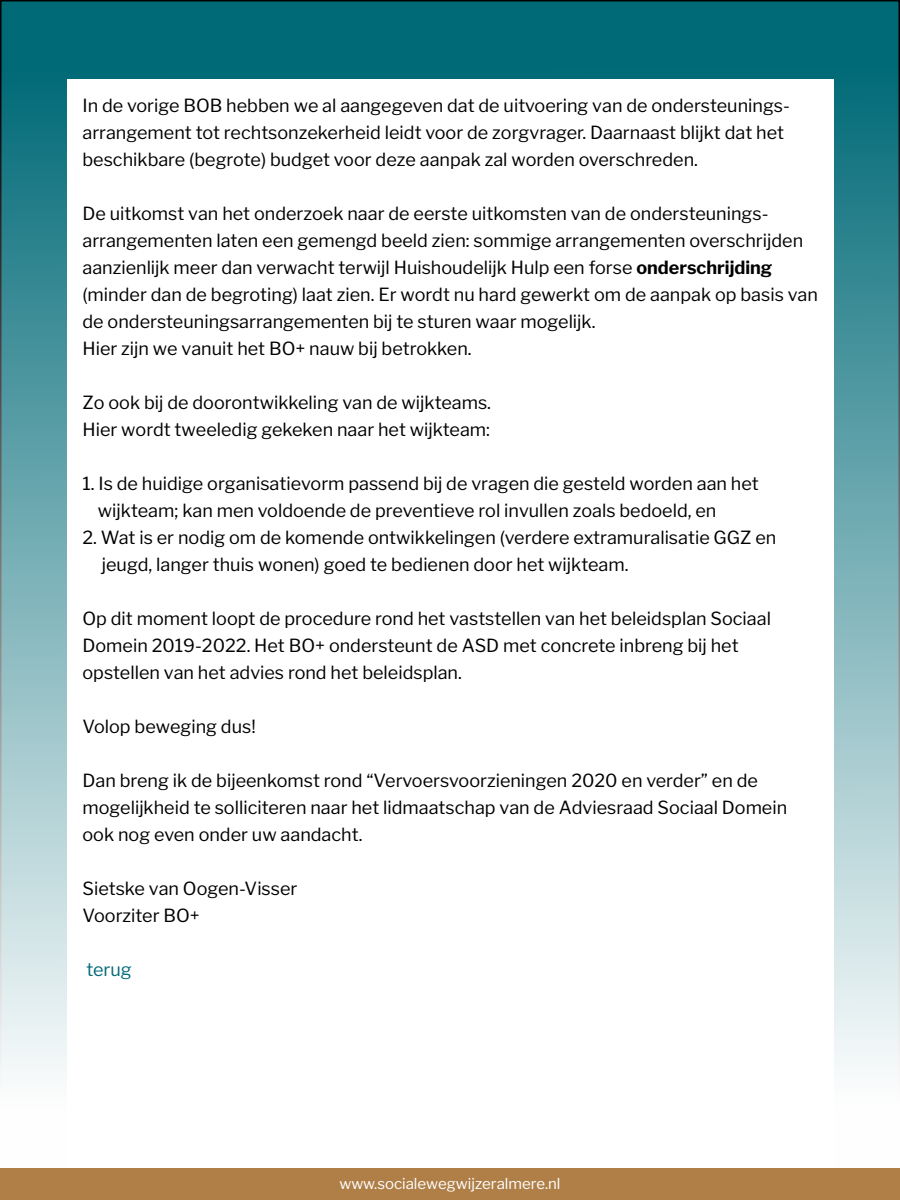
<style>
.page{position:relative;width:900px;height:1200px;background:#fff}
.page>*{position:absolute;margin:0;border:0;box-sizing:border-box;transform-origin:0 0}
.t1{font:18px/27px "Libre Franklin";color:#000}
.t2{font:18px "Libre Franklin";color:#006a77}
.t3{font:15px "Libre Franklin";color:#fff}
.s1{font-weight:700}
</style>
<div class="page">
<div style="left:1px;top:1px;width:898px;height:1198px;background:linear-gradient(to bottom,#006572,#fff)"></div>
<div style="left:0;top:1168px;width:900px;height:32px;background:#b07f48"></div>
<div style="left:68px;top:80px;width:766px;height:1088px;background:#fff"></div>
<p class="t1" style="left:82px;top:92px;width:709px">In de vorige BOB hebben we al aangegeven dat de uitvoering van de ondersteunings&shy;arrangement tot rechtsonzekerheid leidt voor de zorgvrager. Daarnaast blijkt dat het beschikbare (begrote) budget voor deze aanpak zal worden overschreden.</p>
<p class="t1" style="left:82px;top:200px;width:737px">De uitkomst van het onderzoek naar de eerste uitkomsten van de ondersteunings&shy;arrangementen laten een gemengd beeld zien: sommige arrangementen overschrijden aanzienlijk meer dan verwacht terwijl Huishoudelijk Hulp een forse <span class="s1">onderschrijding </span>(minder dan de begroting) laat zien. Er wordt nu hard gewerkt om de aanpak op basis van de ondersteuningsarrangementen bij te sturen waar mogelijk.<br>Hier zijn we vanuit het BO+ nauw bij betrokken.</p>
<p class="t1" style="left:82px;top:389px;width:410px">Zo ook bij de doorontwikkeling van de wijkteams.<br>Hier wordt tweeledig gekeken naar het wijkteam:</p>
<p class="t1" style="left:98px;top:470px;width:662px;text-indent:-15px">1. Is de huidige organisatievorm passend bij de vragen die gesteld worden aan het wijkteam; kan men voldoende de preventieve rol invullen zoals bedoeld, en</p>
<p class="t1" style="left:102px;top:524px;width:676px;text-indent:-19px">2. Wat is er nodig om de komende ontwikkelingen (verdere extramuralisatie GGZ en jeugd, langer thuis wonen) goed te bedienen door het wijkteam.</p>
<p class="t1" style="left:82px;top:605px;width:690px">Op dit moment loopt de procedure rond het vaststellen van het beleidsplan Sociaal<br>Domein 2019-2022. Het BO+ ondersteunt de ASD met concrete inbreng bij het opstellen van het advies rond het beleidsplan.</p>
<p class="t1" style="left:82px;top:713px;width:175px">Volop beweging dus!</p>
<p class="t1" style="left:82px;top:767px;width:706px">Dan breng ik de bijeenkomst rond “Vervoersvoorzieningen 2020 en verder” en de mogelijkheid te solliciteren naar het lidmaatschap van de Adviesraad Sociaal Domein ook nog even onder uw aandacht.</p>
<p class="t1" style="left:82px;top:875px;width:216px">Sietske van Oogen-Visser</p>
<p class="t1" style="left:82px;top:902px;width:119px">Voorziter BO+</p>
<p class="t2" style="left:86px;top:959px;width:47px">terug</p>
<p class="t3" style="left:339px;top:1174px;width:223px">www.socialewegwijzeralmere.nl</p>
</div>
